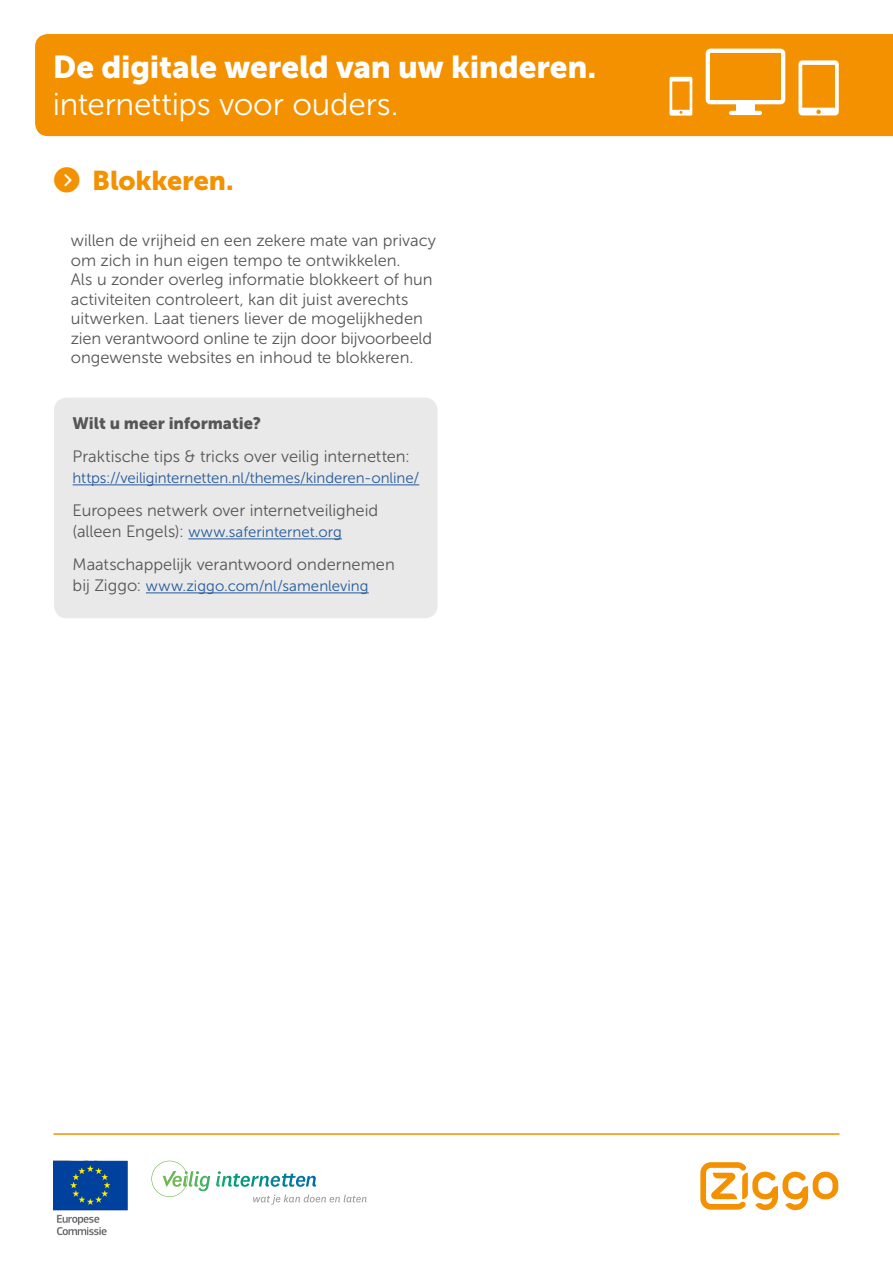
<style>
.page{position:relative;width:893px;height:1263px;background:#fff}
.page>*{position:absolute;margin:0;border:0;box-sizing:border-box;transform-origin:0 0}
.t1{font:31.5px "Museo Sans 900";letter-spacing:-.005em;color:#fff}
.t2{font:31.5px "Museo Sans 300";letter-spacing:-.005em;color:#fff}
.t3{font:27px "Museo Sans 900";letter-spacing:-.005em;color:#f39100}
.t4{font:16.5px/19.5px "Museo Sans 300";letter-spacing:-.005em;color:#565656}
.t5{font:16.5px "Museo Sans 900";color:#565656}
.t6{font:15px "Museo Sans 300";letter-spacing:-.005em;color:#245a9c}
.s1{font-family:"ziggonl";font-size:25.5px}
.s2{font-size:16.5px;color:#565656}
</style>
<div class="page">
<div style="left:35px;top:34px;width:858px;height:102px;background:#f39100"></div>
<svg style="left:670px;top:77px;width:22px;height:39px"></svg>
<svg style="left:706px;top:49px;width:79px;height:66px"></svg>
<svg style="left:798px;top:60px;width:41px;height:55px"></svg>
<img style="left:53px;top:1161px;width:74px;height:75px">
<svg style="left:216px;top:1171px;width:100px;height:16px"></svg>
<svg style="left:151px;top:1161px;width:59px;height:36px"></svg>
<svg style="left:253px;top:1194px;width:114px;height:11px"></svg>
<svg style="left:700px;top:1162px;width:138px;height:48px"></svg>
<hr style="left:54px;top:1133px;width:785px;height:2px;background:#f39100">
<div style="left:54px;top:398px;width:383px;height:220px;background:#e9e9e9;border-radius:13px"></div>
<hr style="left:73px;top:484px;width:346px;height:1px;background:#245a9c">
<hr style="left:188px;top:538px;width:154px;height:1px;background:#245a9c">
<hr style="left:146px;top:592px;width:223px;height:1px;background:#245a9c">
<h1 class="t1" style="left:53px;top:49px;width:545px">De digitale wereld van uw kinderen.</h1>
<h1 class="t2" style="left:53px;top:88px;width:347px">internettips voor ouders.</h1>
<h2 class="t3" style="left:54px;top:165px;width:181px"><span class="s1">&gt;</span> Blokkeren.</h2>
<p class="t4" style="left:71px;top:231px;width:367px">willen de vrijheid en een zekere mate van privacy om zich in hun eigen tempo te ontwikkelen.<br>Als u zonder overleg informatie blokkeert of hun activiteiten controleert, kan dit juist averechts uitwerken. Laat tieners liever de mogelijkheden zien verantwoord online te zijn door bijvoorbeeld ongewenste websites en inhoud te blokkeren.</p>
<p class="t5" style="left:73px;top:414px;width:190px">Wilt u meer informatie?</p>
<p class="t4" style="left:73px;top:447px;width:339px">Praktische tips &amp; tricks over veilig internetten:</p>
<p class="t6" style="left:73px;top:470px;width:348px">https://veiliginternetten.nl/themes/kinderen-online/</p>
<p class="t4" style="left:73px;top:501px;width:307px">Europees netwerk over internetveiligheid</p>
<p class="t6" style="left:73px;top:524px;width:271px"><span class="s2">(alleen Engels):</span> www.saferinternet.org</p>
<p class="t4" style="left:73px;top:555px;width:324px">Maatschappelijk verantwoord ondernemen</p>
<p class="t6" style="left:73px;top:578px;width:298px"><span class="s2">bij Ziggo:</span> www.ziggo.com/nl/samenleving</p>
</div>
